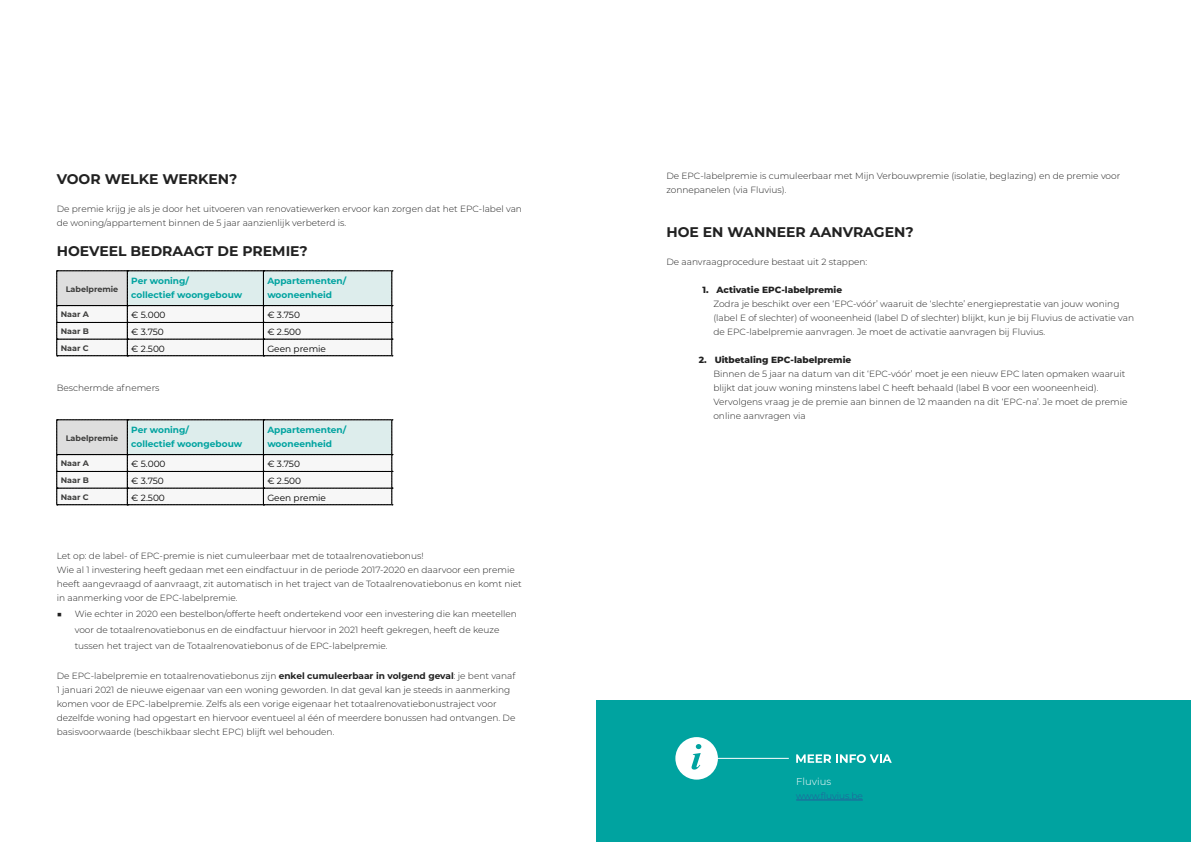
<style>
.page{position:relative;width:1191px;height:842px;background:#fff}
.page>*{position:absolute;margin:0;border:0;box-sizing:border-box;transform-origin:0 0}
.t1{font:700 14px "Montserrat";color:#212121}
.t2{font:300 10px "Montserrat";color:#fff}
.t3{font:300 9px/14px "Montserrat";color:#212121}
.t4{font:700 9px/14px "Montserrat";color:#00a3a0}
.t5{font:9px "Montserrat";color:#000}
.t6{font:800 9px "Montserrat";color:#212121}
.t7{font:300 9px "Montserrat";color:#275b9b}
.t8{font:700 8px "Montserrat";color:#3c3c3b}
.s1{font-weight:700}
</style>
<div class="page">
<svg style="left:57px;top:271px;width:336px;height:86px"></svg>
<svg style="left:57px;top:420px;width:336px;height:86px"></svg>
<div style="left:596px;top:701px;width:595px;height:141px;background:#00a3a0"></div>
<div style="left:675px;top:737px;width:43px;height:43px;background:#fff;border-radius:50%"></div>
<svg style="left:691px;top:744px;width:10px;height:26px"></svg>
<hr style="left:703px;top:758px;width:86px;height:1px;background:#fff">
<svg style="left:796px;top:754px;width:95px;height:9px"></svg>
<hr style="left:796px;top:800px;width:67px;height:1px;background:#275b9b">
<h1 class="t1" style="left:57px;top:169px;width:182px">VOOR WELKE WERKEN?</h1>
<p class="t3" style="left:57px;top:201px;width:467px">De premie krijg je als je door het uitvoeren van renovatiewerken ervoor kan zorgen dat het EPC-label van de woning/appartement binnen de 5 jaar aanzienlijk verbeterd is.</p>
<h1 class="t1" style="left:57px;top:241px;width:253px">HOEVEEL BEDRAAGT DE PREMIE?</h1>
<p class="t8" style="left:66px;top:284px;width:54px">Labelpremie</p>
<p class="t4" style="left:131px;top:273px;width:113px">Per woning/<br>collectief woongebouw</p>
<p class="t4" style="left:267px;top:273px;width:80px">Appartementen/ wooneenheid</p>
<p class="t8" style="left:61px;top:309px;width:30px">Naar A</p>
<p class="t5" style="left:131px;top:309px;width:36px">€ 5.000</p>
<p class="t5" style="left:267px;top:309px;width:34px">€ 3.750</p>
<p class="t8" style="left:61px;top:325px;width:30px">Naar B</p>
<p class="t5" style="left:131px;top:326px;width:34px">€ 3.750</p>
<p class="t5" style="left:267px;top:326px;width:35px">€ 2.500</p>
<p class="t8" style="left:61px;top:342px;width:29px">Naar C</p>
<p class="t5" style="left:131px;top:342px;width:35px">€ 2.500</p>
<p class="t5" style="left:267px;top:342px;width:60px">Geen premie</p>
<p class="t3" style="left:57px;top:380px;width:104px">Beschermde afnemers</p>
<p class="t8" style="left:66px;top:432px;width:54px">Labelpremie</p>
<p class="t4" style="left:131px;top:422px;width:113px">Per woning/<br>collectief woongebouw</p>
<p class="t4" style="left:267px;top:422px;width:80px">Appartementen/ wooneenheid</p>
<p class="t8" style="left:61px;top:458px;width:30px">Naar A</p>
<p class="t5" style="left:131px;top:458px;width:36px">€ 5.000</p>
<p class="t5" style="left:267px;top:458px;width:34px">€ 3.750</p>
<p class="t8" style="left:61px;top:474px;width:30px">Naar B</p>
<p class="t5" style="left:131px;top:475px;width:34px">€ 3.750</p>
<p class="t5" style="left:267px;top:475px;width:35px">€ 2.500</p>
<p class="t8" style="left:61px;top:491px;width:29px">Naar C</p>
<p class="t5" style="left:131px;top:491px;width:35px">€ 2.500</p>
<p class="t5" style="left:267px;top:491px;width:60px">Geen premie</p>
<p class="t3" style="left:57px;top:548px;width:466px">Let op: de label- of EPC-premie is niet cumuleerbaar met de totaalrenovatiebonus!<br>Wie al 1 investering heeft gedaan met een eindfactuur in de periode 2017-2020 en daarvoor een premie heeft aangevraagd of aanvraagt, zit automatisch in het traject van de Totaalrenovatiebonus en komt niet in aanmerking voor de EPC-labelpremie.</p>
<p class="t3" style="left:75px;top:605px;width:443px;line-height:16px;text-indent:-18px">■ Wie echter in 2020 een bestelbon/offerte heeft ondertekend voor een investering die kan meetellen voor de totaalrenovatiebonus en de eindfactuur hiervoor in 2021 heeft gekregen, heeft de keuze tussen het traject van de Totaalrenovatiebonus of de EPC-labelpremie.</p>
<p class="t3" style="left:57px;top:668px;width:460px">De EPC-labelpremie en totaalrenovatiebonus zijn <span class="s1">enkel cumuleerbaar in volgend geval</span>: je bent vanaf 1 januari 2021 de nieuwe eigenaar van een woning geworden. In dat geval kan je steeds in aanmerking komen voor de EPC-labelpremie. Zelfs als een vorige eigenaar het totaalrenovatiebonustraject voor dezelfde woning had opgestart en hiervoor eventueel al één of meerdere bonussen had ontvangen. De basisvoorwaarde (beschikbaar slecht EPC) blijft wel behouden.</p>
<p class="t3" style="left:666px;top:168px;width:455px">De EPC-labelpremie is cumuleerbaar met Mijn Verbouwpremie (isolatie, beglazing) en de premie voor zonnepanelen (via Fluvius).</p>
<h1 class="t1" style="left:666px;top:222px;width:249px">HOE EN WANNEER AANVRAGEN?</h1>
<p class="t3" style="left:666px;top:254px;width:202px">De aanvraagprocedure bestaat uit 2 stappen:</p>
<p class="t6" style="left:702px;top:283px;width:141px">1. Activatie EPC-labelpremie</p>
<p class="t3" style="left:713px;top:296px;width:422px">Zodra je beschikt over een ‘EPC-vóór’ waaruit de ‘slechte’ energieprestatie van jouw woning (label E of slechter) of wooneenheid (label D of slechter) blijkt, kun je bij Fluvius de activatie van de EPC-labelpremie aanvragen. Je moet de activatie aanvragen bij Fluvius.</p>
<p class="t6" style="left:699px;top:353px;width:154px">2. Uitbetaling EPC-labelpremie</p>
<p class="t3" style="left:713px;top:366px;width:415px">Binnen de 5 jaar na datum van dit ‘EPC-vóór’ moet je een nieuw EPC laten opmaken waaruit blijkt dat jouw woning minstens label C heeft behaald (label B voor een wooneenheid).<br>Vervolgens vraag je de premie aan binnen de 12 maanden na dit ‘EPC-na’. Je moet de premie online aanvragen via</p>
<p class="t2" style="left:796px;top:775px;width:36px">Fluvius</p>
<p class="t7" style="left:796px;top:790px;width:68px">www.fluvius.be</p>
</div>
